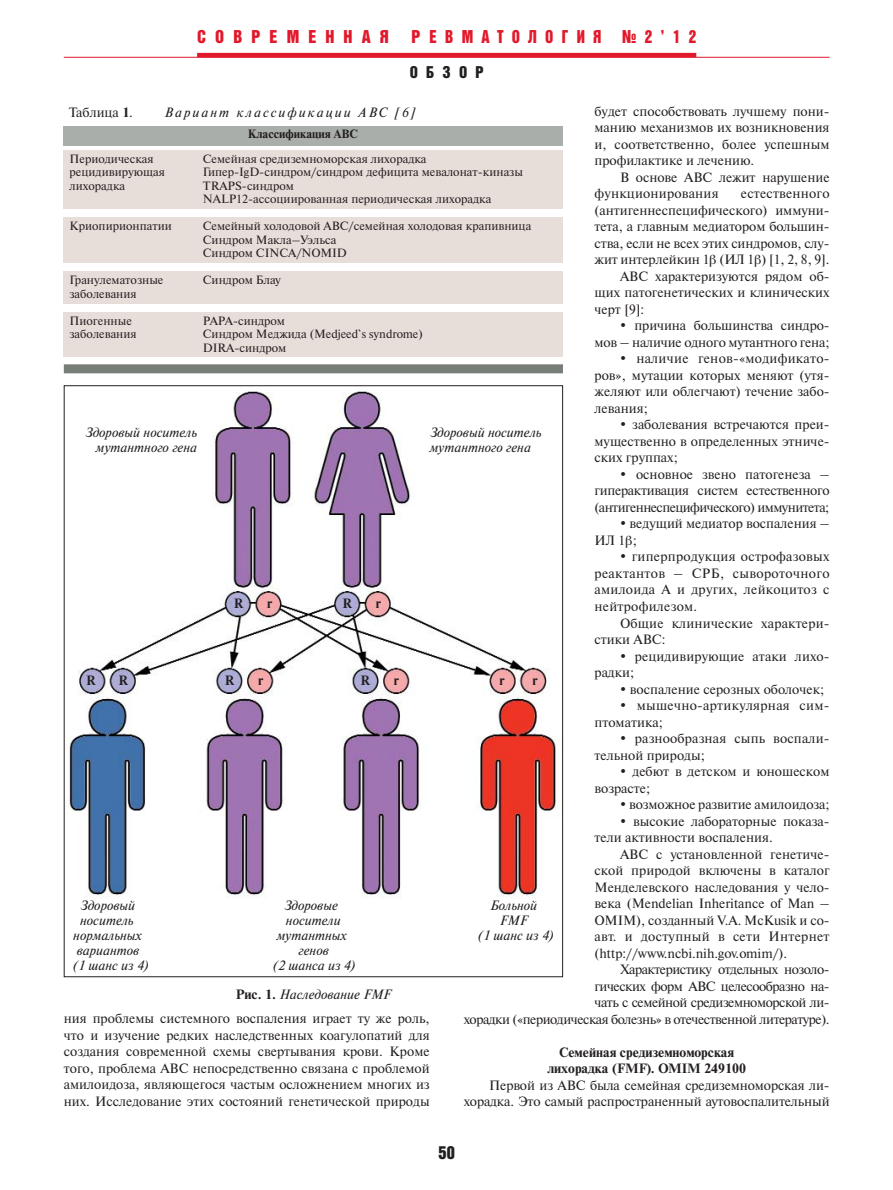
<style>
.page{position:relative;width:893px;height:1190px;background:#fff}
.page>*{position:absolute;margin:0;border:0;box-sizing:border-box;transform-origin:0 0}
.t1{font:18px "Bastion Kontrast";letter-spacing:.505em;color:#e1192b}
.t2{font:18px "Bastion Kontrast";color:#231f20}
.t3{font:16.5px "Bastion Kontrast";letter-spacing:.495em;color:#231f20}
.t4{font:13.5px/16.5px "Newton C";color:#231f20;text-align:justify}
.t5{font:italic 13.5px/15px "Newton C";color:#231f20;text-align:right}
.t6{font:13.5px/16.5px "Newton C";letter-spacing:-.035em;color:#231f20;text-align:right}
.t7{font:700 13.5px/16.5px "Newton C";color:#231f20;text-align:center}
.t8{font:13.5px/16.5px "Newton C";letter-spacing:.02em;color:#231f20}
.t9{font:italic 13.5px "Newton C";letter-spacing:.15em;color:#231f20}
.t10{font:12px/13.5px "Newton C";color:#231f20}
.t11{font:700 12px "Newton C";color:#231f20}
.s1{font-weight:700}
.s2{font-weight:700;font-style:normal}
</style>
<div class="page">
<hr style="left:64px;top:57px;width:765px;height:1px;background:#e1192b">
<hr style="left:197px;top:53px;width:499px;height:4px;background:#e1192b">
<div style="left:64px;top:126px;width:499px;height:19px;background:#a9aeaa"></div>
<div style="left:64px;top:217px;width:499px;height:46px;background:#e7ddd9"></div>
<div style="left:64px;top:271px;width:499px;height:33px;background:#e7ddd9"></div>
<div style="left:64px;top:313px;width:499px;height:44px;background:#e7ddd9"></div>
<div style="left:64px;top:150px;width:499px;height:59px;background:#e7ddd9"></div>
<div style="left:64px;top:364px;width:499px;height:9px;background:#777e78"></div>
<img style="left:68px;top:391px;width:493px;height:506px">
<h1 class="t1" style="left:197px;top:30px;width:193px">СОВPEМЕННАЯ</h1>
<h1 class="t1" style="left:411px;top:30px;width:286px">РЕВМАТОЛОГИЯ №2’12</h1>
<p class="t3" style="left:409px;top:66px;width:75px">ОБЗОР</p>
<p class="t4" style="left:594px;top:104px;width:236px">будет способствовать лучшему пони&shy;манию механизмов их возникновения и, соответственно, более успешным профилактике и лечению.</p>
<p class="t4" style="left:594px;top:170px;width:236px;text-indent:26px">В основе АВС лежит нарушение функционирования</p>
<p class="t4" style="left:69px;top:106px;width:66px">Таблица <span class="s1">1</span>.</p>
<p class="t9" style="left:164px;top:107px;width:252px">Вариант классификации АВС [6]</p>
<p class="t11" style="left:248px;top:130px;width:111px">Классификация АВС</p>
<p class="t10" style="left:70px;top:153px;width:97px">Периодическая рецидивирующая лихорадка</p>
<p class="t10" style="left:70px;top:221px;width:104px">Криопирионпатии</p>
<p class="t10" style="left:203px;top:153px;width:322px">Семейная средиземноморская лихорадка Гипер-IgD-синдром/синдром дефицита мевалонат-киназы TRAPS-синдром<br>NALP12-ассоциированная периодическая лихорадка</p>
<p class="t10" style="left:203px;top:221px;width:330px">Семейный холодовой АВС/семейная холодовая крапивница<br>Синдром Макла–Уэльса<br>Синдром CINCA/NOMID</p>
<p class="t10" style="left:203px;top:275px;width:80px">Синдром Блау</p>
<p class="t10" style="left:203px;top:315px;width:221px">PAPA-синдром<br>Синдром Меджида (Medjeed`s syndrome)<br>DIRA-синдром</p>
<p class="t4" style="left:741px;top:187px;width:90px">естественного</p>
<p class="t4" style="left:594px;top:203px;width:236px">(антигеннеспецифического) иммуни-</p>
<p class="t4" style="left:594px;top:220px;width:236px">тета, а главным медиатором большин-</p>
<p class="t4" style="left:594px;top:236px;width:236px">ства, если не всех этих синдромов, слу-</p>
<p class="t4" style="left:594px;top:253px;width:236px">жит интерлейкин 1 (ИЛ 1 ) [1, 2, 8, 9].</p>
<p class="t4" style="left:620px;top:269px;width:211px">АВС характеризуются рядом об-</p>
<p class="t4" style="left:594px;top:286px;width:236px">щих патогенетических и клинических</p>
<p class="t4" style="left:594px;top:302px;width:51px">черт [9]:</p>
<p class="t4" style="left:594px;top:319px;width:236px;text-align:right">• причина большинства синдро&shy;мов – наличие одного мутантного гена;</p>
<p class="t4" style="left:594px;top:352px;width:236px;text-indent:26px">• наличие генов-«модификато&shy;ров», мутации которых меняют (утя&shy;желяют или облегчают) течение забо&shy;левания;</p>
<p class="t4" style="left:594px;top:418px;width:236px;text-indent:26px">• заболевания встречаются преи&shy;мущественно в определенных этниче&shy;ских группах;</p>
<p class="t4" style="left:594px;top:467px;width:236px;text-indent:26px">• основное звено патогенеза – гиперактивация систем естественного (антигеннеспецифического) иммунитета;</p>
<p class="t4" style="left:594px;top:517px;width:236px;text-indent:26px">• ведущий медиатор воспаления –<br>ИЛ 1 ;</p>
<p class="t4" style="left:594px;top:550px;width:236px;text-indent:26px">• гиперпродукция острофазовых реактантов – СРБ, сывороточного амилоида А и других, лейкоцитоз с нейтрофилезом.</p>
<p class="t4" style="left:594px;top:616px;width:236px;text-indent:26px">Общие клинические характери&shy;стики АВС:</p>
<p class="t4" style="left:594px;top:649px;width:236px;text-indent:26px">• рецидивирующие атаки лихо&shy;радки;</p>
<p class="t4" style="left:620px;top:682px;width:206px">• воспаление серозных оболочек;</p>
<p class="t8" style="left:594px;top:698px;width:236px;text-indent:26px">• мышечно-артикулярная сим&shy;птоматика;</p>
<p class="t4" style="left:594px;top:731px;width:236px;text-indent:26px">• разнообразная сыпь воспали&shy;тельной природы;</p>
<p class="t4" style="left:594px;top:764px;width:236px;text-indent:26px">• дебют в детском и юношеском возрасте;</p>
<p class="t4" style="left:620px;top:797px;width:211px">• возможное развитие амилоидоза;</p>
<p class="t4" style="left:594px;top:814px;width:236px;text-indent:26px">• высокие лабораторные показа&shy;тели активности воспаления.</p>
<p class="t4" style="left:594px;top:847px;width:236px;text-indent:26px">АВС с установленной генетиче&shy;ской природой включены в каталог Менделевского наследования у чело&shy;века (Mendelian Inheritance of Man – OMIM), созданный V.A. McKusik и со&shy;авт. и доступный в сети Интернет (http://www.ncbi.nih.gov.omim/).</p>
<p class="t6" style="left:463px;top:962px;width:367px">Характеристику отдельных нозоло-<br>гических форм АВС целесообразно на-<br>чать с семейной средиземноморской ли-<br>хорадки («периодическая болезнь» в отечественной литературе).</p>
<p class="t7" style="left:547px;top:1045px;width:200px">Семейная средиземноморская лихорадка (FMF). OMIM 249100</p>
<p class="t4" style="left:463px;top:1078px;width:367px;text-align:right">Первой из АВС была семейная средиземноморская ли&shy;хорадка. Это самый распространенный аутовоспалительный</p>
<p class="t10" style="left:70px;top:275px;width:95px">Гранулематозные заболевания</p>
<p class="t10" style="left:70px;top:315px;width:69px">Пиогенные заболевания</p>
<p class="t5" style="left:85px;top:426px;width:113px">Здоровый носитель мутантного гена</p>
<p class="t5" style="left:429px;top:426px;width:113px;text-align:left">Здоровый носитель мутантного гена</p>
<p class="t7" style="left:234px;top:597px;width:11px">R</p>
<p class="t7" style="left:267px;top:597px;width:7px">r</p>
<p class="t7" style="left:342px;top:597px;width:11px">R</p>
<p class="t7" style="left:376px;top:597px;width:7px">r</p>
<p class="t7" style="left:86px;top:673px;width:11px">R</p>
<p class="t7" style="left:118px;top:673px;width:11px">R</p>
<p class="t7" style="left:225px;top:673px;width:11px">R</p>
<p class="t7" style="left:258px;top:673px;width:7px">r</p>
<p class="t7" style="left:360px;top:673px;width:11px">R</p>
<p class="t7" style="left:394px;top:673px;width:7px">r</p>
<p class="t7" style="left:499px;top:673px;width:7px">r</p>
<p class="t7" style="left:532px;top:673px;width:7px">r</p>
<p class="t5" style="left:80px;top:899px;width:56px">Здоровый</p>
<p class="t5" style="left:284px;top:899px;width:55px">Здоровые</p>
<p class="t5" style="left:490px;top:899px;width:49px">Больной</p>
<p class="t5" style="left:80px;top:914px;width:55px">носитель</p>
<p class="t5" style="left:286px;top:914px;width:56px">носители</p>
<p class="t5" style="left:500px;top:914px;width:29px">FMF</p>
<p class="t5" style="left:73px;top:929px;width:70px">нормальных</p>
<p class="t5" style="left:277px;top:929px;width:72px">мутантных</p>
<p class="t5" style="left:478px;top:929px;width:77px">(1 шанс из 4)</p>
<p class="t5" style="left:77px;top:944px;width:64px">вариантов</p>
<p class="t5" style="left:298px;top:944px;width:32px">генов</p>
<p class="t5" style="left:73px;top:959px;width:77px">(1 шанс из 4)</p>
<p class="t5" style="left:273px;top:959px;width:84px">(2 шанса из 4)</p>
<p class="t5" style="left:236px;top:987px;width:157px"><span class="s2">Рис. 1.</span> Наследование FMF</p>
<p class="t4" style="left:64px;top:1011px;width:367px">ния проблемы системного воспаления играет ту же роль, что и изучение редких наследственных коагулопатий для создания современной схемы свертывания крови. Кроме того, проблема АВС непосредственно связана с проблемой амилоидоза, являющегося частым осложнением многих из них. Исследование этих состояний генетической природы</p>
<h1 class="t2" style="left:438px;top:1145px;width:18px">50</h1>
</div>
